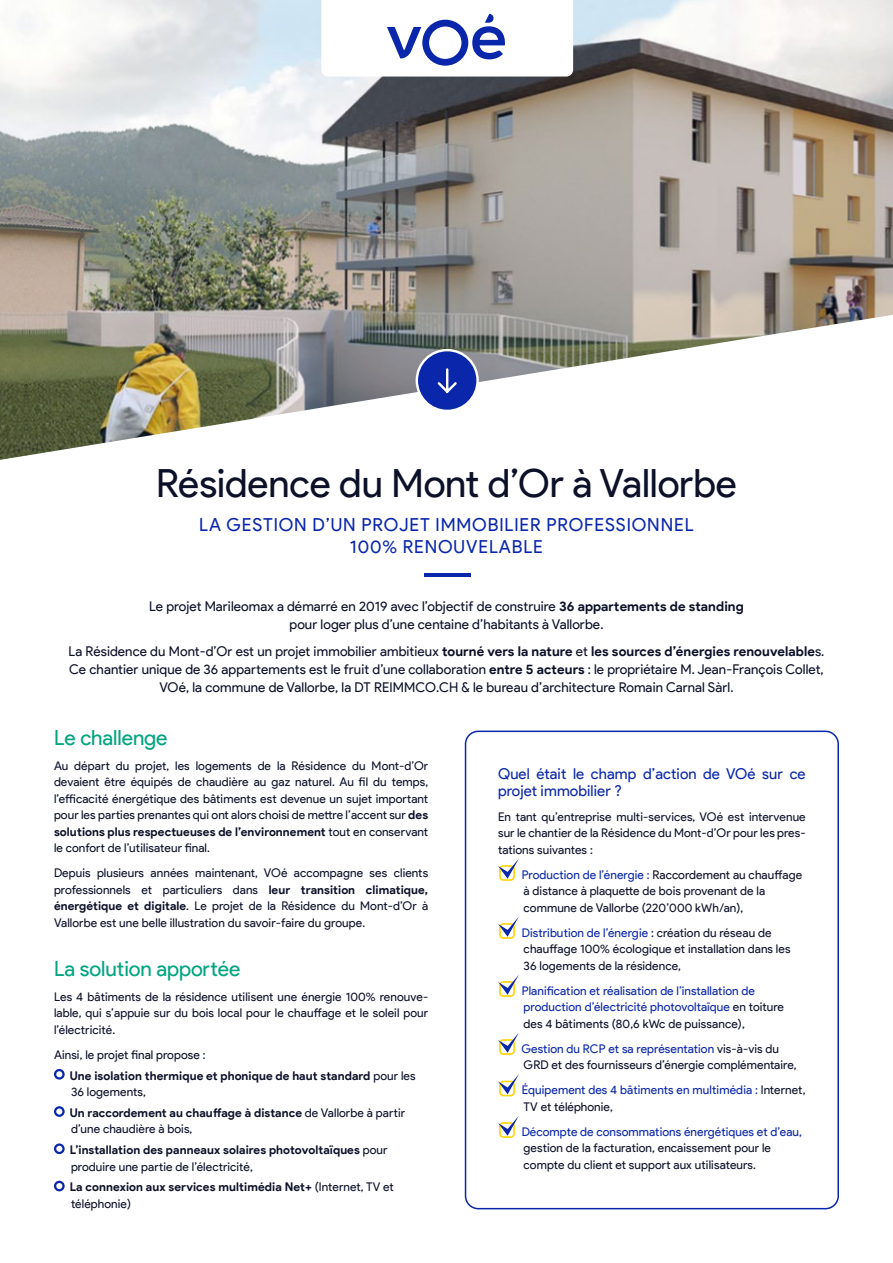
<style>
.page{position:relative;width:893px;height:1263px;background:#fff}
.page>*{position:absolute;margin:0;border:0;box-sizing:border-box;transform-origin:0 0}
.t1{font:39px "Product Sans";letter-spacing:-.005em;color:#0d1128}
.t2{font:21px "Product Sans";color:#00a481}
.t3{font:18px/21.6px "Product Sans";letter-spacing:.05em;color:#0a26aa;text-align:center}
.t4{font:15px/16.5px "Product Sans";letter-spacing:.005em;color:#0a26aa}
.t5{font:13.5px/18px "Product Sans";letter-spacing:.005em;color:#0d1128;text-align:center}
.t6{font:12px/16.5px "Product Sans";letter-spacing:.01em;color:#0d1128}
.t7{font:12px/16.5px "Product Sans";letter-spacing:.01em;color:#0a26aa}
.t8{font:700 12px/20.7px "Product Sans";letter-spacing:.01em;color:#0d1128}
.s1{font-weight:700}
.s2{font-weight:400}
.s3{color:#0a26aa}
.s4{color:#0d1128}
</style>
<div class="page">
<img style="left:0;top:0;width:893px;height:460px">
<div style="left:417px;top:350px;width:61px;height:61px;background:#0a26aa;border-radius:50%"></div>
<div style="left:416px;top:349px;width:63px;height:63px;border:2px solid #fff;border-radius:50%"></div>
<svg style="left:437px;top:368px;width:20px;height:26px"></svg>
<hr style="left:424px;top:574px;width:46px;height:3px;background:#0a26aa">
<div style="left:54px;top:1069px;width:11px;height:10px;border:2px solid #0a26aa;border-radius:50%"></div>
<div style="left:54px;top:1106px;width:11px;height:11px;border:2px solid #0a26aa;border-radius:50%"></div>
<div style="left:54px;top:1143px;width:11px;height:11px;border:2px solid #0a26aa;border-radius:50%"></div>
<div style="left:54px;top:1181px;width:11px;height:10px;border:2px solid #0a26aa;border-radius:50%"></div>
<div style="left:499px;top:865px;width:16px;height:16px;border:2px solid #ffd300;border-radius:3px"></div>
<svg style="left:498px;top:859px;width:21px;height:20px"></svg>
<div style="left:499px;top:923px;width:16px;height:16px;border:2px solid #ffd300;border-radius:3px"></div>
<svg style="left:498px;top:917px;width:21px;height:20px"></svg>
<div style="left:499px;top:981px;width:16px;height:16px;border:2px solid #ffd300;border-radius:3px"></div>
<svg style="left:498px;top:975px;width:21px;height:20px"></svg>
<div style="left:499px;top:1039px;width:16px;height:16px;border:2px solid #ffd300;border-radius:3px"></div>
<svg style="left:498px;top:1033px;width:21px;height:20px"></svg>
<div style="left:499px;top:1081px;width:16px;height:15px;border:2px solid #ffd300;border-radius:3px"></div>
<svg style="left:498px;top:1074px;width:21px;height:20px"></svg>
<div style="left:499px;top:1122px;width:16px;height:16px;border:2px solid #ffd300;border-radius:3px"></div>
<svg style="left:498px;top:1116px;width:21px;height:20px"></svg>
<div style="left:465px;top:730px;width:374px;height:479px;border:2px solid #0a26aa;border-radius:13px"></div>
<svg style="left:321px;top:0;width:252px;height:77px"></svg>
<h1 class="t1" style="left:156px;top:462px;width:582px">Résidence du Mont d’Or à Vallorbe</h1>
<h3 class="t3" style="left:199px;top:515px;width:496px">LA GESTION D’UN PROJET IMMOBILIER PROFESSIONNEL<br>100% RENOUVELABLE</h3>
<p class="t5" style="left:149px;top:598px;width:596px">Le projet Marileomax a démarré en 2019 avec l’objectif de construire <span class="s1">36 appartements de standing </span>pour loger plus d’une centaine d’habitants à Vallorbe.</p>
<p class="t5" style="left:69px;top:642px;width:757px">La Résidence du Mont-d’Or est un projet immobilier ambitieux <span class="s1">tourné vers la nature</span> et <span class="s1">les sources d’énergies renouvelable</span>s.<br>Ce chantier unique de 36 appartements est le fruit d’une collaboration <span class="s1">entre 5 acteurs</span> : le propriétaire M. Jean-François Collet,<br>VOé, la commune de Vallorbe, la DT REIMMCO.CH &amp; le bureau d’architecture Romain Carnal Sàrl.</p>
<h2 class="t2" style="left:54px;top:726px;width:115px">Le challenge</h2>
<p class="t6" style="left:54px;top:758px;width:376px;text-align:justify">Au départ du projet, les logements de la Résidence du Mont-d’Or devaient être équipés de chaudière au gaz naturel. Au fil du temps, l’efficacité énergétique des bâtiments est devenue un sujet important pour les parties prenantes qui ont alors choisi de mettre l’accent sur <span class="s1">des solutions plus respectueuses de l’environnement</span> tout en conservant le confort de l’utilisateur final.</p>
<p class="t6" style="left:54px;top:865px;width:376px;text-align:justify">Depuis plusieurs années maintenant, VOé accompagne ses clients professionnels et particuliers dans <span class="s1">leur transition climatique, énergétique et digitale</span>. Le projet de la Résidence du Mont-d’Or à Vallorbe est une belle illustration du savoir-faire du groupe.</p>
<h2 class="t2" style="left:54px;top:957px;width:188px">La solution apportée</h2>
<p class="t6" style="left:54px;top:989px;width:376px;text-align:justify">Les 4 bâtiments de la résidence utilisent une énergie 100% renouve&shy;lable, qui s’appuie sur du bois local pour le chauffage et le soleil pour l’électricité.</p>
<p class="t8" style="left:70px;top:1044px;width:347px;text-indent:-16px"><span class="s2">Ainsi, le projet final propose :<br></span>Une isolation thermique et phonique de haut standard <span class="s2">pour les</span></p>
<p class="t8" style="left:70px;top:1082px;width:337px"><span class="s2">36 logements,<br></span>Un raccordement au chauffage à distance <span class="s2">de Vallorbe à partir</span></p>
<p class="t8" style="left:70px;top:1119px;width:319px"><span class="s2">d’une chaudière à bois,<br></span>L’installation des panneaux solaires photovoltaïques <span class="s2">pour</span></p>
<p class="t6" style="left:70px;top:1156px;width:326px;line-height:20.7px">produire une partie de l’électricité,<br><span class="s1">La connexion aux services multimédia Net+</span> (Internet, TV et</p>
<p class="t6" style="left:71px;top:1196px;width:61px">téléphonie)</p>
<p class="t4" style="left:498px;top:766px;width:309px">Quel était le champ d’action de VOé sur ce projet immobilier ?</p>
<p class="t6" style="left:498px;top:808px;width:309px;text-align:justify">En tant qu’entreprise multi-services, VOé est intervenue sur le chantier de la Résidence du Mont-d’Or pour les pres&shy;tations suivantes :</p>
<p class="t6" style="left:522px;top:866px;width:282px"><span class="s3">Production de l’énergie :</span> Raccordement au chauffage à distance à plaquette de bois provenant de la commune de Vallorbe (220’000 kWh/an),</p>
<p class="t6" style="left:522px;top:924px;width:270px"><span class="s3">Distribution de l’énergie</span> : création du réseau de chauffage 100% écologique et installation dans les<br>36 logements de la résidence,</p>
<p class="t7" style="left:522px;top:982px;width:264px">Planification et réalisation de l’installation de production d’électricité photovoltaïque <span class="s4">en toiture des 4 bâtiments (80,6 kWc de puissance),</span></p>
<p class="t6" style="left:521px;top:1040px;width:277px"><span class="s3">Gestion du RCP et sa représentation</span> vis-à-vis du<br>GRD et des fournisseurs d’énergie complémentaire,</p>
<p class="t7" style="left:522px;top:1082px;width:285px">Équipement des 4 bâtiments en multimédia : <span class="s4">Internet,<br>TV et téléphonie,</span></p>
<p class="t7" style="left:522px;top:1123px;width:282px">Décompte de consommations énergétiques et d’eau,</p>
<p class="t6" style="left:524px;top:1140px;width:249px">gestion de la facturation, encaissement pour le compte du client et support aux utilisateurs.</p>
</div>
